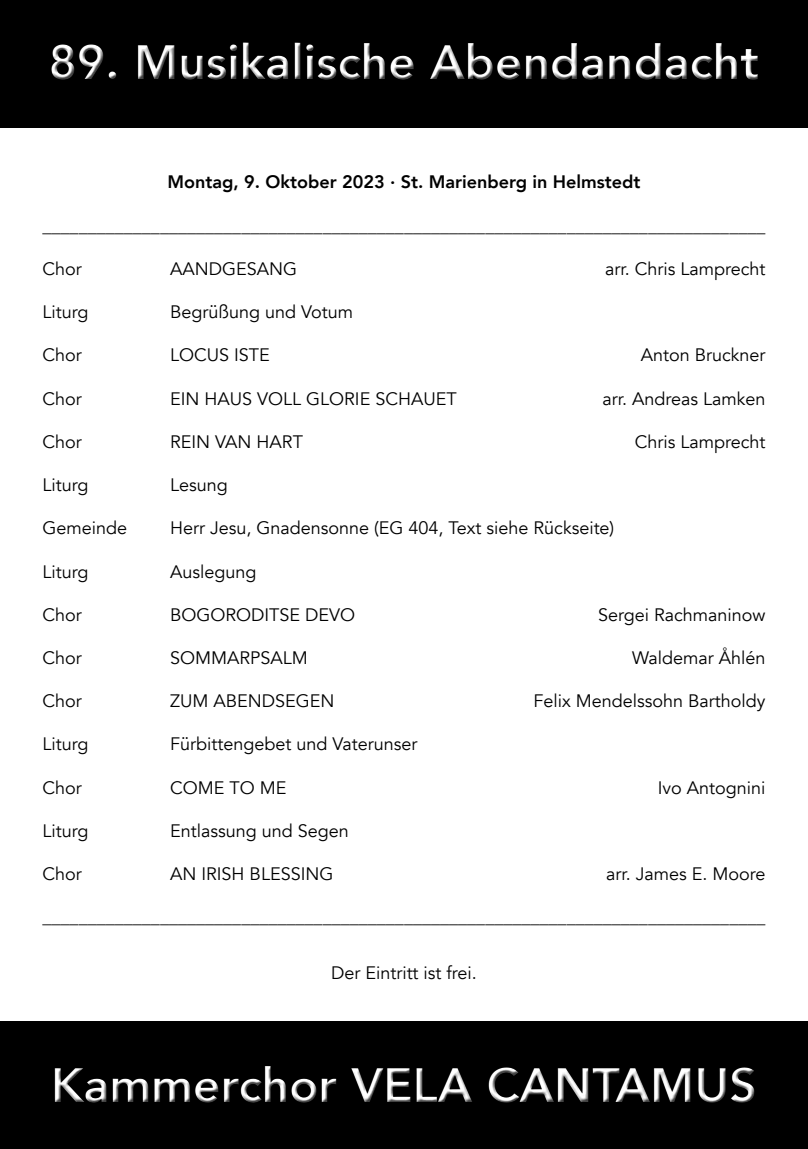
<style>
.page{position:relative;width:808px;height:1149px;background:#fff}
.page>*{position:absolute;margin:0;border:0;box-sizing:border-box;transform-origin:0 0}
.t1{font:800 48px "Avenir";color:#fff}
.t2{font:18px "Avenir";color:#000}
.t3{font:800 18px "Avenir";color:#000}
</style>
<div class="page">
<div style="left:0;top:0;width:808px;height:128px;background:#000"></div>
<div style="left:0;top:1020px;width:808px;height:128px;background:#000"></div>
<h1 class="t1" style="left:49px;top:25px;width:712px">89. Musikalische Abendandacht</h1>
<p class="t3" style="left:167px;top:168px;width:474px">Montag, 9. Oktober 2023 · St. Marienberg in Helmstedt</p>
<p class="t2" style="left:43px;top:214px;width:724px">________________________________________________________________________________</p>
<p class="t2" style="left:43px;top:258px;width:41px">Chor</p>
<p class="t2" style="left:170px;top:258px;width:129px">AANDGESANG</p>
<p class="t2" style="left:605px;top:258px;width:162px">arr. Chris Lamprecht</p>
<p class="t2" style="left:43px;top:301px;width:47px">Liturg</p>
<p class="t2" style="left:170px;top:301px;width:185px">Begrüßung und Votum</p>
<p class="t2" style="left:43px;top:344px;width:41px">Chor</p>
<p class="t2" style="left:170px;top:344px;width:101px">LOCUS ISTE</p>
<p class="t2" style="left:641px;top:344px;width:126px">Anton Bruckner</p>
<p class="t2" style="left:43px;top:387px;width:41px">Chor</p>
<p class="t2" style="left:170px;top:387px;width:288px">EIN HAUS VOLL GLORIE SCHAUET</p>
<p class="t2" style="left:602px;top:387px;width:165px">arr. Andreas Lamken</p>
<p class="t2" style="left:43px;top:430px;width:41px">Chor</p>
<p class="t2" style="left:170px;top:430px;width:134px">REIN VAN HART</p>
<p class="t2" style="left:635px;top:430px;width:132px">Chris Lamprecht</p>
<p class="t2" style="left:43px;top:474px;width:47px">Liturg</p>
<p class="t2" style="left:170px;top:474px;width:59px">Lesung</p>
<p class="t2" style="left:43px;top:517px;width:86px">Gemeinde</p>
<p class="t2" style="left:170px;top:517px;width:446px">Herr Jesu, Gnadensonne (EG 404, Text siehe Rückseite)</p>
<p class="t2" style="left:43px;top:560px;width:47px">Liturg</p>
<p class="t2" style="left:170px;top:560px;width:88px">Auslegung</p>
<p class="t2" style="left:43px;top:603px;width:41px">Chor</p>
<p class="t2" style="left:170px;top:603px;width:187px">BOGORODITSE DEVO</p>
<p class="t2" style="left:598px;top:603px;width:169px">Sergei Rachmaninow</p>
<p class="t2" style="left:43px;top:646px;width:41px">Chor</p>
<p class="t2" style="left:170px;top:646px;width:139px">SOMMARPSALM</p>
<p class="t2" style="left:632px;top:646px;width:135px">Waldemar Åhlén</p>
<p class="t2" style="left:43px;top:690px;width:41px">Chor</p>
<p class="t2" style="left:170px;top:690px;width:166px">ZUM ABENDSEGEN</p>
<p class="t2" style="left:533px;top:690px;width:234px">Felix Mendelssohn Bartholdy</p>
<p class="t2" style="left:43px;top:733px;width:47px">Liturg</p>
<p class="t2" style="left:170px;top:733px;width:249px">Fürbittengebet und Vaterunser</p>
<p class="t2" style="left:43px;top:776px;width:41px">Chor</p>
<p class="t2" style="left:170px;top:776px;width:118px">COME TO ME</p>
<p class="t2" style="left:658px;top:776px;width:109px">Ivo Antognini</p>
<p class="t2" style="left:43px;top:819px;width:47px">Liturg</p>
<p class="t2" style="left:170px;top:819px;width:180px">Entlassung und Segen</p>
<p class="t2" style="left:43px;top:862px;width:41px">Chor</p>
<p class="t2" style="left:170px;top:862px;width:165px">AN IRISH BLESSING</p>
<p class="t2" style="left:606px;top:862px;width:161px">arr. James E. Moore</p>
<p class="t2" style="left:43px;top:906px;width:724px">________________________________________________________________________________</p>
<p class="t2" style="left:331px;top:961px;width:147px">Der Eintritt ist frei.</p>
<h1 class="t1" style="left:51px;top:1047px;width:707px">Kammerchor VELA CANTAMUS</h1>
</div>
